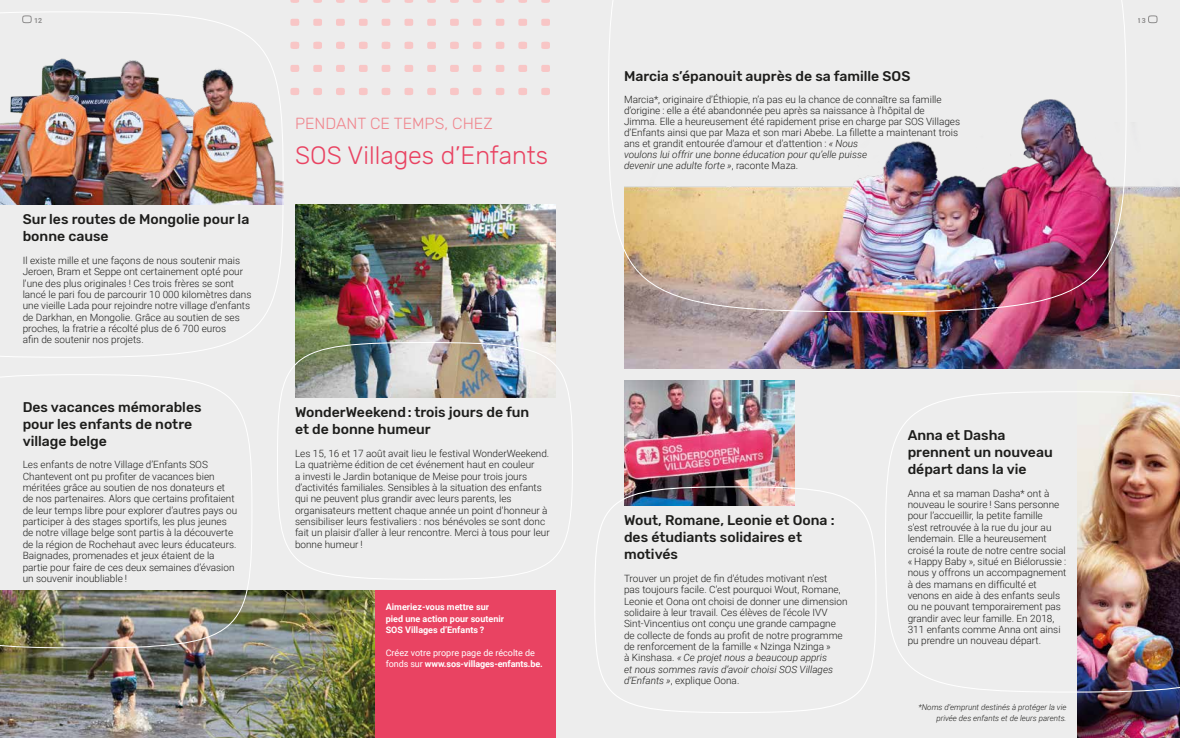
<style>
.page{position:relative;width:1180px;height:738px;background:#fff}
.page>*{position:absolute;margin:0;border:0;box-sizing:border-box;transform-origin:0 0}
.t1{font:300 25px "Rubik";color:#e94362}
.t2{font:300 16px "Rubik";color:#f0868e}
.t3{font:500 14px/17px "Rubik";color:#1d1d1b}
.t4{font:300 10px/11.3px "Roboto";color:#1d1d1b}
.t5{font:700 9px/11.3px "Roboto";color:#fff}
.t6{font:9px/11.3px "Roboto";color:#fff}
.t7{font:italic 300 8px/11px "Roboto";color:#1d1d1b;text-align:right}
.t8{font:700 7px "Roboto";color:#989797}
.s1{font-weight:700}
.s2{font-style:italic}
</style>
<div class="page">
<div style="left:0;top:0;width:1179px;height:737px;background:#ededed"></div>
<img style="left:295px;top:204px;width:261px;height:137px">
<div style="left:374px;top:590px;width:182px;height:147px;background:#e94362"></div>
<img style="left:290px;top:0;width:260px;height:95px">
<img style="left:0;top:590px;width:374px;height:147px">
<svg style="left:277px;top:341px;width:296px;height:239px"></svg>
<img style="left:624px;top:380px;width:170px;height:105px">
<img style="left:1077px;top:692px;width:102px;height:45px">
<img style="left:624px;top:83px;width:555px;height:286px">
<img style="left:608px;top:0;width:518px;height:312px">
<img style="left:885px;top:390px;width:294px;height:302px">
<svg style="left:594px;top:485px;width:282px;height:228px"></svg>
<img style="left:0;top:11px;width:284px;height:347px">
<svg style="left:0;top:374px;width:253px;height:274px"></svg>
<svg style="left:22px;top:15px;width:10px;height:8px"></svg>
<svg style="left:1148px;top:15px;width:9px;height:8px"></svg>
<p class="t8" style="left:34px;top:15px;width:10px">12</p>
<p class="t8" style="left:1137px;top:15px;width:10px">13</p>
<h3 class="t3" style="left:23px;top:211px;width:228px">Sur les routes de Mongolie pour la bonne cause</h3>
<p class="t4" style="left:23px;top:254px;width:230px">Il existe mille et une façons de nous soutenir mais Jeroen, Bram et Seppe ont certainement opté pour l’une des plus originales ! Ces trois frères se sont lancé le pari fou de parcourir 10 000 kilomètres dans une vieille Lada pour rejoindre notre village d’enfants de Darkhan, en Mongolie. Grâce au soutien de ses proches, la fratrie a récolté plus de 6 700 euros<br>afin de soutenir nos projets.</p>
<h3 class="t3" style="left:23px;top:398px;width:180px">Des vacances mémorables pour les enfants de notre village belge</h3>
<p class="t4" style="left:23px;top:458px;width:216px">Les enfants de notre Village d’Enfants SOS Chantevent ont pu profiter de vacances bien méritées grâce au soutien de nos donateurs et de nos partenaires. Alors que certains profitaient de leur temps libre pour explorer d’autres pays ou participer à des stages sportifs, les plus jeunes de notre village belge sont partis à la découverte de la région de Rochehaut avec leurs éducateurs.<br>Baignades, promenades et jeux étaient de la partie pour faire de ces deux semaines d’évasion un souvenir inoubliable !</p>
<h2 class="t2" style="left:295px;top:114px;width:199px">PENDANT CE TEMPS, CHEZ</h2>
<h1 class="t1" style="left:295px;top:141px;width:254px">SOS Villages d’Enfants</h1>
<h3 class="t3" style="left:295px;top:404px;width:236px">WonderWeekend: trois jours de fun et de bonne humeur</h3>
<p class="t4" style="left:295px;top:447px;width:256px">Les 15, 16 et 17 août avait lieu le festival WonderWeekend.<br>La quatrième édition de cet événement haut en couleur<br>a investi le Jardin botanique de Meise pour trois jours d’activités familiales. Sensibles à la situation des enfants qui ne peuvent plus grandir avec leurs parents, les organisateurs mettent chaque année un point d’honneur à sensibiliser leurs festivaliers : nos bénévoles se sont donc fait un plaisir d’aller à leur rencontre. Merci à tous pour leur bonne humeur !</p>
<p class="t5" style="left:386px;top:600px;width:120px">Aimeriez-vous mettre sur pied une action pour soutenir<br>SOS Villages d’Enfants ?</p>
<p class="t6" style="left:386px;top:646px;width:158px">Créez votre propre page de récolte de fonds sur <span class="s1">www.sos-villages-enfants.be.</span></p>
<h3 class="t3" style="left:624px;top:68px;width:288px">Marcia s’épanouit auprès de sa famille SOS</h3>
<p class="t4" style="left:624px;top:94px;width:337px;line-height:11px">Marcia*, originaire d’Éthiopie, n’a pas eu la chance de connaître sa famille d’origine : elle a été abandonnée peu après sa naissance à l’hôpital de Jimma. Elle a heureusement été rapidement prise en charge par SOS Villages d’Enfants ainsi que par Maza et son mari Abebe. La fillette a maintenant trois ans et grandit entourée d’amour et d’attention : <span class="s2">« Nous<br>voulons lui offrir une bonne éducation pour qu’elle puisse<br>devenir une adulte forte »</span>, raconte Maza.</p>
<h3 class="t3" style="left:624px;top:511px;width:212px">Wout, Romane, Leonie et Oona : des étudiants solidaires et motivés</h3>
<p class="t4" style="left:624px;top:572px;width:225px">Trouver un projet de fin d’études motivant n’est<br>pas toujours facile. C’est pourquoi Wout, Romane, Leonie et Oona ont choisi de donner une dimension solidaire à leur travail. Ces élèves de l’école IVV Sint-Vincentius ont conçu une grande campagne de collecte de fonds au profit de notre programme de renforcement de la famille « Nzinga Nzinga »<br>à Kinshasa. <span class="s2">« Ce projet nous a beaucoup appris<br>et nous sommes ravis d’avoir choisi SOS Villages d’Enfants »</span>, explique Oona.</p>
<h3 class="t3" style="left:907px;top:426px;width:146px">Anna et Dasha prennent un nouveau départ dans la vie</h3>
<p class="t4" style="left:907px;top:486px;width:160px">Anna et sa maman Dasha* ont à nouveau le sourire ! Sans personne pour l’accueillir, la petite famille<br>s’est retrouvée à la rue du jour au lendemain. Elle a heureusement croisé la route de notre centre social « Happy Baby », situé en Biélorussie : nous y offrons un accompagnement à des mamans en difficulté et venons en aide à des enfants seuls ou ne pouvant temporairement pas grandir avec leur famille. En 2018, 311 enfants comme Anna ont ainsi pu prendre un nouveau départ.</p>
<p class="t7" style="left:918px;top:700px;width:150px">*Noms d’emprunt destinés à protéger la vie privée des enfants et de leurs parents.</p>
</div>
